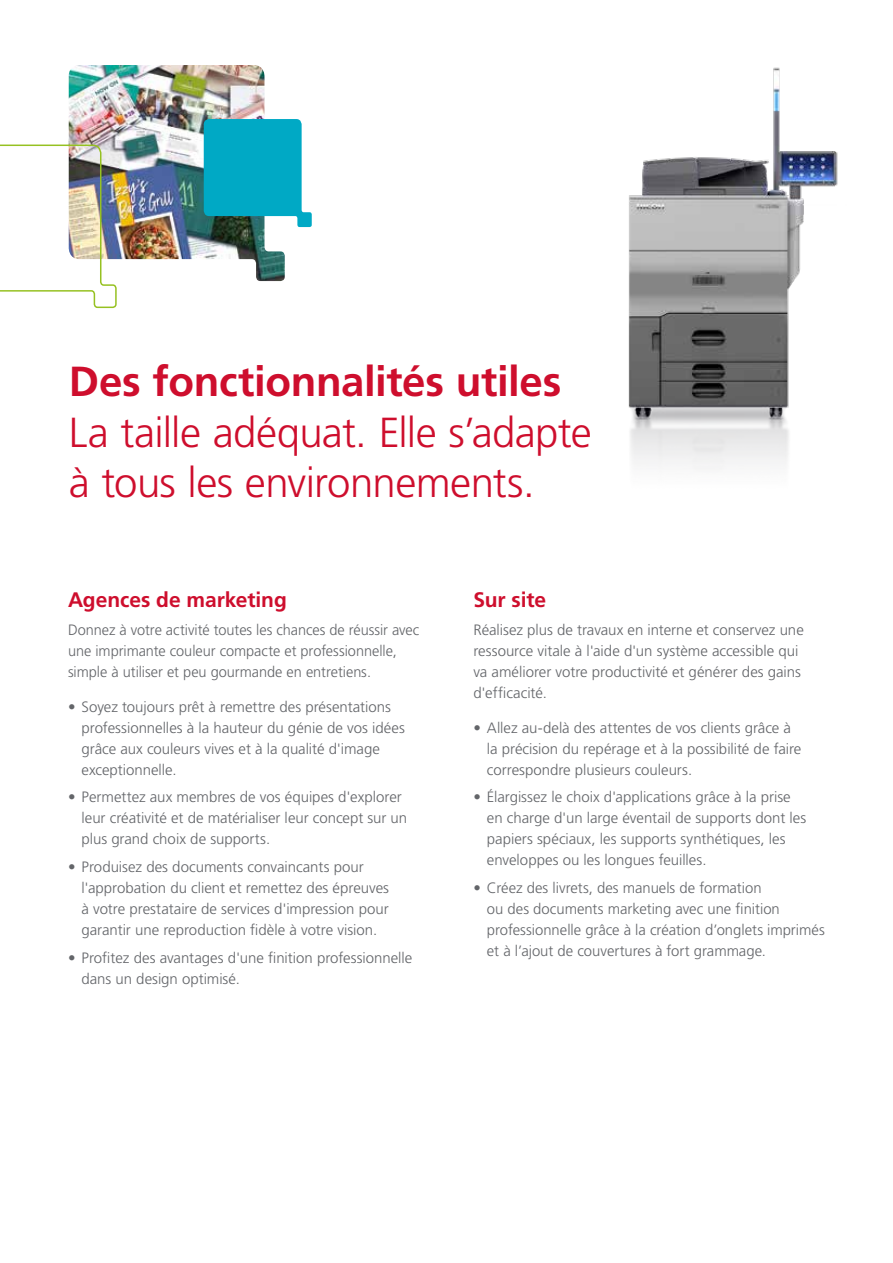
<style>
.page{position:relative;width:893px;height:1263px;background:#fff}
.page>*{position:absolute;margin:0;border:0;box-sizing:border-box;transform-origin:0 0}
.t1{font:300 42px/50.4px "Frutiger LT Std";letter-spacing:-.015em;color:#ce0e2d}
.t2{font:700 42px "Frutiger LT Std";letter-spacing:-.005em;color:#ce0e2d}
.t3{font:700 21px "Frutiger LT Std";letter-spacing:-.005em;color:#ce0e2d}
.t4{font:300 15px/21px "Frutiger LT Std";color:#636569}
</style>
<div class="page">
<img style="left:69px;top:65px;width:216px;height:216px">
<svg style="left:204px;top:119px;width:108px;height:108px;background:#1eadc3"></svg>
<svg style="left:0;top:144px;width:117px;height:165px"></svg>
<img style="left:628px;top:67px;width:210px;height:402px">
<h1 class="t2" style="left:69px;top:357px;width:494px">Des fonctionnalités utiles</h1>
<h1 class="t1" style="left:69px;top:408px;width:525px">La taille adéquat. Elle s’adapte à tous les environnements.</h1>
<h2 class="t3" style="left:68px;top:588px;width:220px">Agences de marketing</h2>
<p class="t4" style="left:68px;top:620px;width:353px">Donnez à votre activité toutes les chances de réussir avec une imprimante couleur compacte et professionnelle, simple à utiliser et peu gourmande en entretiens.</p>
<p class="t4" style="left:82px;top:696px;width:325px;text-indent:-14px">• Soyez toujours prêt à remettre des présentations professionnelles à la hauteur du génie de vos idées grâce aux couleurs vives et à la qualité d'image exceptionnelle.</p>
<p class="t4" style="left:82px;top:787px;width:327px;text-indent:-14px">• Permettez aux membres de vos équipes d'explorer leur créativité et de matérialiser leur concept sur un plus grand choix de supports.</p>
<p class="t4" style="left:82px;top:857px;width:309px;text-indent:-14px">• Produisez des documents convaincants pour l'approbation du client et remettez des épreuves à votre prestataire de services d'impression pour garantir une reproduction fidèle à votre vision.</p>
<p class="t4" style="left:82px;top:947px;width:332px;text-indent:-14px">• Profitez des avantages d'une finition professionnelle dans un design optimisé.</p>
<h2 class="t3" style="left:473px;top:588px;width:74px">Sur site</h2>
<p class="t4" style="left:473px;top:620px;width:332px">Réalisez plus de travaux en interne et conservez une ressource vitale à l'aide d'un système accessible qui va améliorer votre productivité et générer des gains d'efficacité.</p>
<p class="t4" style="left:487px;top:717px;width:316px;text-indent:-14px">• Allez au-delà des attentes de vos clients grâce à la précision du repérage et à la possibilité de faire correspondre plusieurs couleurs.</p>
<p class="t4" style="left:487px;top:787px;width:321px;text-indent:-14px">• Élargissez le choix d'applications grâce à la prise en charge d'un large éventail de supports dont les papiers spéciaux, les supports synthétiques, les enveloppes ou les longues feuilles.</p>
<p class="t4" style="left:487px;top:878px;width:339px;text-indent:-13px">• Créez des livrets, des manuels de formation<br>ou des documents marketing avec une finition professionnelle grâce à la création d’onglets imprimés et à l’ajout de couvertures à fort grammage.</p>
</div>
